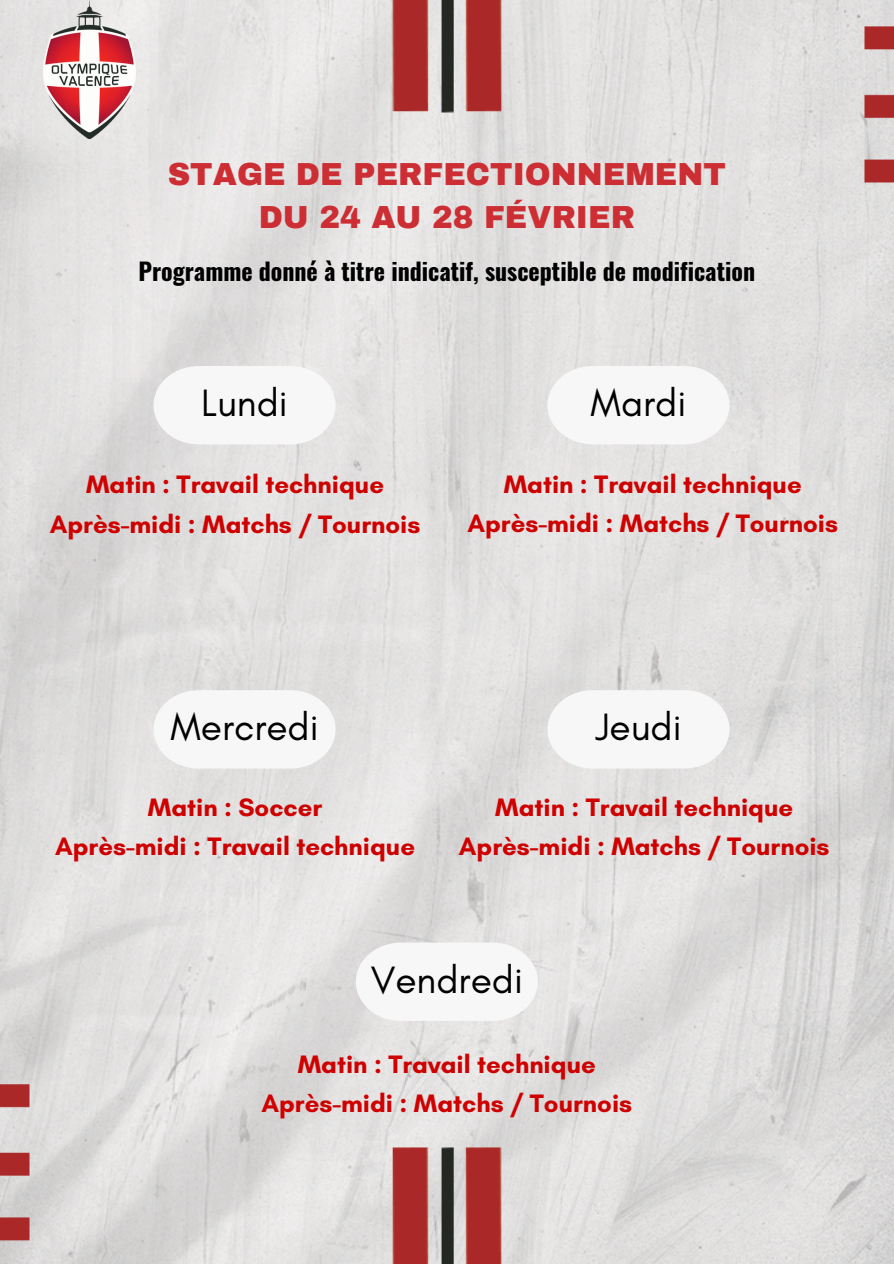
<style>
.page{position:relative;width:894px;height:1264px;background:#fff}
.page>*{position:absolute;margin:0;border:0;box-sizing:border-box;transform-origin:0 0}
.t1{font:38.85px "Glacial Indifference";color:#000}
.t2{font:900 31.2px/42.8px "Archivo";color:#cc2e33;text-align:center}
.t3{font:700 25.65px "Glacial Indifference";color:#ce0100}
.t4{font:700 23.85px "Oswald";color:#000}
</style>
<div class="page">
<img style="left:0;top:0;width:893px;height:1263px">
<img style="left:43px;top:0;width:93px;height:138px">
<svg style="left:153px;top:366px;width:182px;height:78px"></svg>
<svg style="left:547px;top:366px;width:182px;height:78px"></svg>
<svg style="left:153px;top:690px;width:182px;height:78px"></svg>
<svg style="left:547px;top:690px;width:182px;height:78px"></svg>
<svg style="left:356px;top:942px;width:181px;height:78px"></svg>
<p class="t2" style="left:168px;top:153px;width:559px">STAGE DE PERFECTIONNEMENT<br>DU 24 AU 28 FÉVRIER</p>
<p class="t4" style="left:138px;top:252px;width:618px">Programme donné à titre indicatif, susceptible de modification</p>
<h2 class="t1" style="left:201px;top:379px;width:88px">Lundi</h2>
<p class="t3" style="left:86px;top:468px;width:299px">Matin : Travail technique</p>
<h1 class="t3" style="left:50px;top:508px;width:372px">Après-midi : Matchs / Tournois</h1>
<h1 class="t1" style="left:590px;top:379px;width:97px">Mardi</h1>
<p class="t3" style="left:503px;top:468px;width:299px">Matin : Travail technique</p>
<p class="t3" style="left:467px;top:508px;width:372px">Après-midi : Matchs / Tournois</p>
<p class="t1" style="left:170px;top:703px;width:150px">Mercredi</p>
<p class="t1" style="left:595px;top:703px;width:88px">Jeudi</p>
<h1 class="t3" style="left:148px;top:791px;width:176px">Matin : Soccer</h1>
<p class="t3" style="left:55px;top:831px;width:361px">Après-midi : Travail technique</p>
<p class="t3" style="left:495px;top:791px;width:299px">Matin : Travail technique</p>
<h1 class="t3" style="left:458px;top:831px;width:372px">Après-midi : Matchs / Tournois</h1>
<h1 class="t1" style="left:370px;top:955px;width:154px">Vendredi</h1>
<p class="t3" style="left:298px;top:1048px;width:299px">Matin : Travail technique</p>
<p class="t3" style="left:261px;top:1087px;width:372px">Après-midi : Matchs / Tournois</p>
</div>
